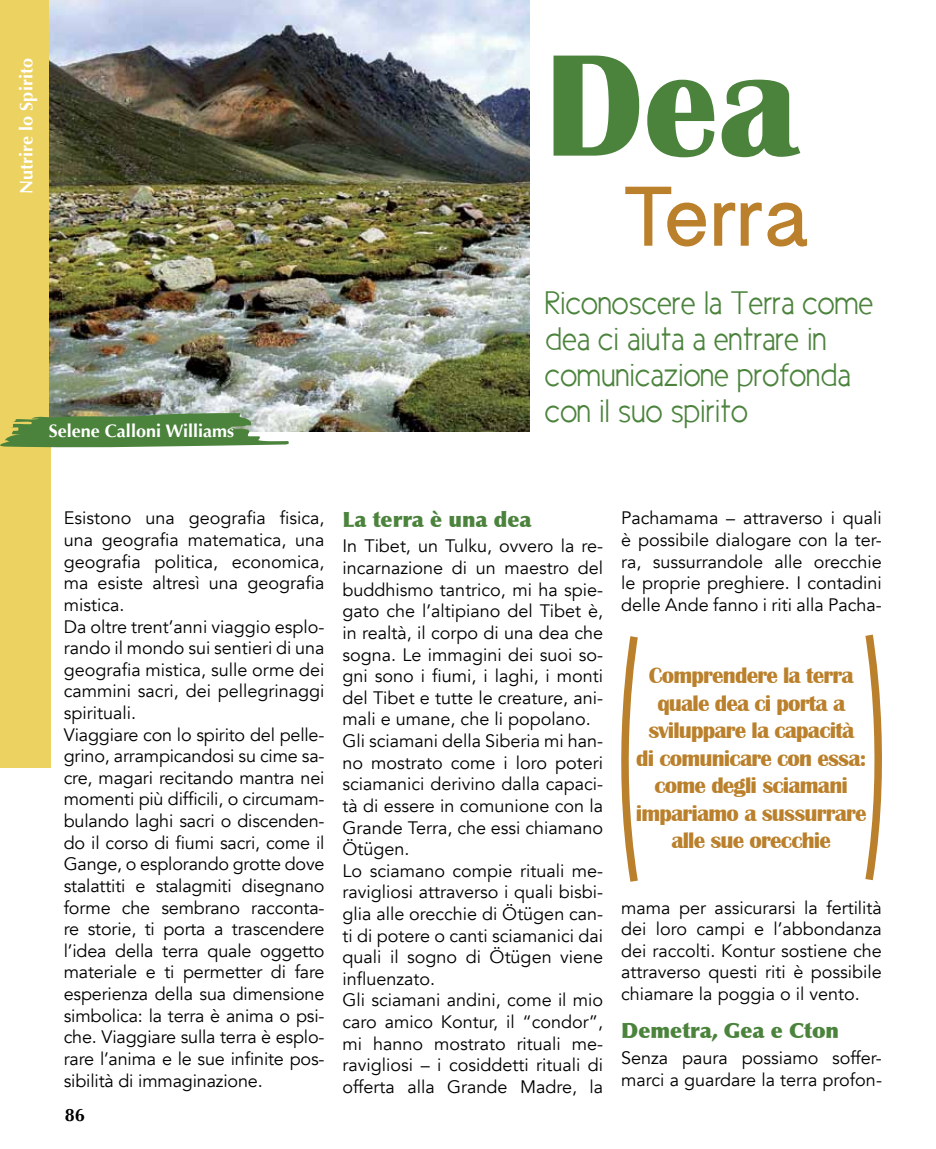
<style>
.page{position:relative;width:936px;height:1149px;background:#fff}
.page>*{position:absolute;margin:0;border:0;box-sizing:border-box;transform-origin:0 0}
.t1{font:700 150px "Britannic";color:#4b833c}
.t2{font:700 75px "Bangla Sangam MN";color:#ba802b}
.t3{font:33px/36px "Cicle Semi";letter-spacing:-.01em;color:#4b833c}
.t4{font:700 22.95px/27.6px "Britannic";letter-spacing:-.035em;color:#ba802b;text-align:center}
.t5{font:900 21px "Optima";color:#4b833c}
.t6{font:18px/21.6px "Avenir";color:#000}
.t7{font:700 18px "Optima";color:#fff}
.t8{font:700 18px "Optima";color:#000}
</style>
<div class="page">
<div style="left:0;top:0;width:51px;height:767px;background:#ecd260"></div>
<img style="left:50px;top:0;width:479px;height:431px">
<svg style="left:0;top:413px;width:291px;height:35px;background:#71995c"></svg>
<svg style="left:621px;top:636px;width:17px;height:246px"></svg>
<svg style="left:865px;top:634px;width:17px;height:247px"></svg>
<p class="t7" style="left:16px;top:193px;width:137px;rotate:-90deg">Nutrire lo Spirito</p>
<h1 class="t1" style="left:545px;top:21px;width:254px">Dea</h1>
<h2 class="t2" style="left:620px;top:166px;width:192px">Terra</h2>
<p class="t7" style="left:49px;top:420px;width:187px">Selene Calloni Williams</p>
<h3 class="t3" style="left:545px;top:285px;width:330px">Riconoscere la Terra come dea ci aiuta a entrare in comunicazione profonda con il suo spirito</h3>
<p class="t6" style="left:64px;top:507px;width:262px">Esistono una geografia fisica, una geografia matematica, una geografia politica, economica, ma esiste altresì una geografia mistica.<br>Da oltre trent’anni viaggio esplo&shy;rando il mondo sui sentieri di una geografia mistica, sulle orme dei cammini sacri, dei pellegrinaggi spirituali.<br>Viaggiare con lo spirito del pelle&shy;grino, arrampicandosi su cime sa&shy;cre, magari recitando mantra nei momenti più difficili, o circumam&shy;bulando laghi sacri o discenden&shy;do il corso di fiumi sacri, come il<br>Gange, o esplorando grotte dove stalattiti e stalagmiti disegnano forme che sembrano racconta&shy;re storie, ti porta a trascendere l’idea della terra quale oggetto materiale e ti permetter di fare esperienza della sua dimensione simbolica: la terra è anima o psi&shy;che. Viaggiare sulla terra è esplo&shy;rare l’anima e le sue infinite pos&shy;sibilità di immaginazione.</p>
<p class="t5" style="left:342px;top:506px;width:191px">La terra è una dea</p>
<p class="t6" style="left:342px;top:535px;width:262px">In Tibet, un Tulku, ovvero la re&shy;incarnazione di un maestro del buddhismo tantrico, mi ha spie&shy;gato che l’altipiano del Tibet è, in realtà, il corpo di una dea che sogna. Le immagini dei suoi so&shy;gni sono i fiumi, i laghi, i monti del Tibet e tutte le creature, ani&shy;mali e umane, che li popolano.<br>Gli sciamani della Siberia mi han&shy;no mostrato come i loro poteri sciamanici derivino dalla capaci&shy;tà di essere in comunione con la<br>Grande Terra, che essi chiamano<br>Ötügen.<br>Lo sciamano compie rituali me&shy;ravigliosi attraverso i quali bisbi&shy;glia alle orecchie di Ötügen can&shy;ti di potere o canti sciamanici dai quali il sogno di Ötügen viene influenzato.<br>Gli sciamani andini, come il mio caro amico Kontur, il “condor”, mi hanno mostrato rituali me&shy;ravigliosi – i cosiddetti rituali di offerta alla Grande Madre, la</p>
<p class="t8" style="left:65px;top:1103px;width:22px">86</p>
<p class="t6" style="left:621px;top:507px;width:262px;text-align:justify">Pachamama – attraverso i quali è possibile dialogare con la ter&shy;ra, sussurrandole alle orecchie le proprie preghiere. I contadini delle Ande fanno i riti alla Pacha-</p>
<p class="t4" style="left:635px;top:661px;width:232px">Comprendere la terra quale dea ci porta a sviluppare la capacità<br>di comunicare con essa: come degli sciamani impariamo a sussurrare alle sue orecchie</p>
<p class="t6" style="left:621px;top:896px;width:262px;text-align:justify">mama per assicurarsi la fertilità dei loro campi e l’abbondanza dei raccolti. Kontur sostiene che attraverso questi riti è possibile chiamare la poggia o il vento.</p>
<p class="t5" style="left:621px;top:1017px;width:219px">Demetra, Gea e Cton</p>
<p class="t6" style="left:621px;top:1046px;width:262px">Senza paura possiamo soffer&shy;marci a guardare la terra profon-</p>
</div>
